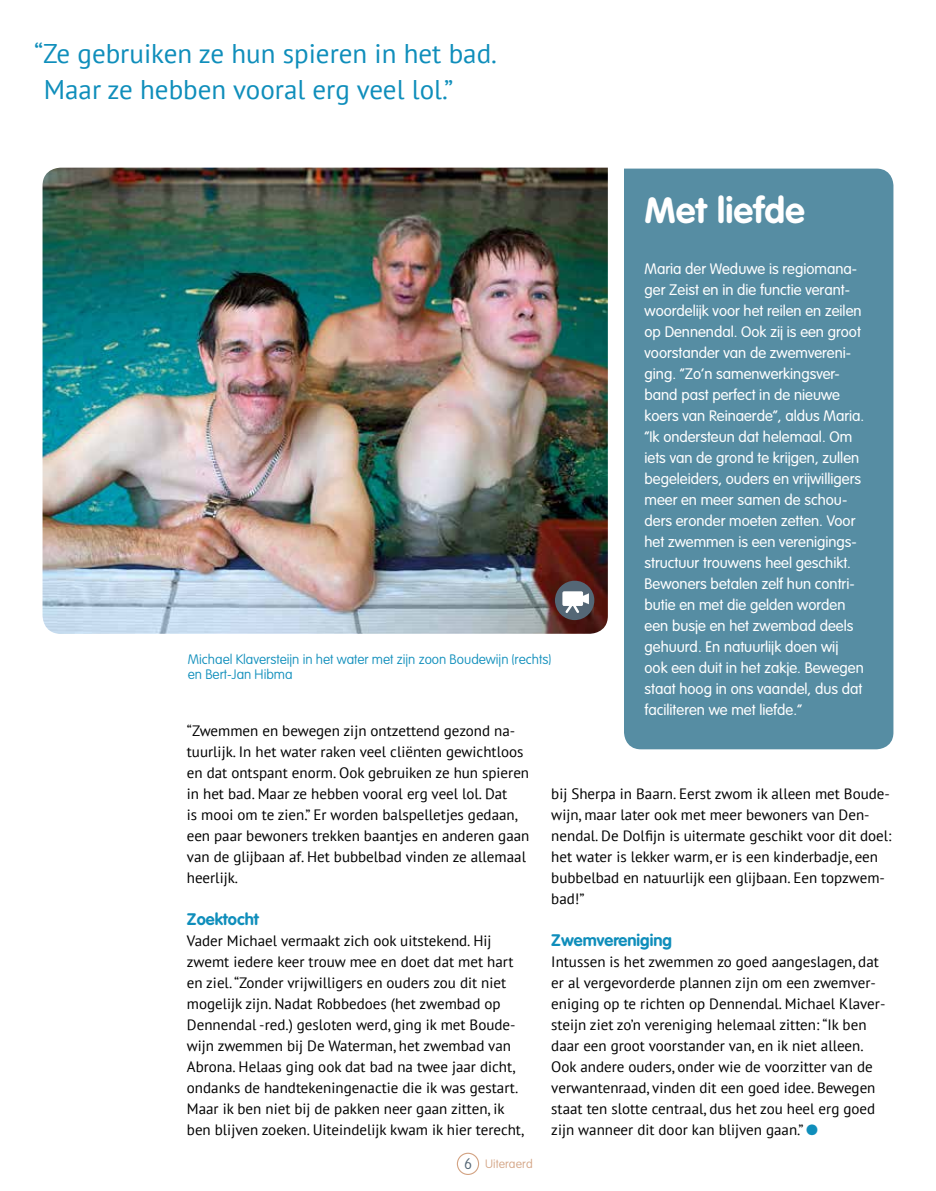
<style>
.page{position:relative;width:936px;height:1191px;background:#fff}
.page>*{position:absolute;margin:0;border:0;box-sizing:border-box;transform-origin:0 0}
.t1{font:700 36px "VAG Rounded Std";letter-spacing:.01em;color:#fff}
.t2{font:27px/36px "PT Sans";color:#0f8ebb}
.t3{font:700 16.5px "VAG Rounded Std";color:#0f8ebb}
.t4{font:15px/21px "PT Sans";color:#000}
.t5{font:300 15px/21px "VAG Rounded Std";color:#fff}
.t6{font:100 13.5px/15px "VAG Rounded Std";color:#0f8ebb}
.t7{font:100 12px "VAG Rounded Std";letter-spacing:.01em;color:#d3a383}
.s1{font-size:15px;color:#546776}
.s2{color:#0f8ebb}
</style>
<div class="page">
<div style="left:457px;top:1152px;width:22px;height:23px;border:1px solid #d3a383;border-radius:50%"></div>
<img style="left:43px;top:168px;width:565px;height:466px">
<div style="left:624px;top:169px;width:269px;height:580px;background:#568da3"></div>
<div style="left:555px;top:581px;width:39px;height:39px;background:#546776;border-radius:50%"></div>
<div style="left:563px;top:592px;width:19px;height:13px;border:1px solid #fff"></div>
<svg style="left:563px;top:593px;width:26px;height:20px"></svg>
<h2 class="t2" style="left:44px;top:35px;width:454px;text-indent:-10px">“Ze gebruiken ze hun spieren in het bad.<br>Maar ze hebben vooral erg veel lol.”</h2>
<p class="t6" style="left:188px;top:652px;width:365px">Michael Klaversteijn in het water met zijn zoon Boudewijn (rechts) en Bert-Jan Hibma</p>
<h1 class="t1" style="left:644px;top:189px;width:162px">Met liefde</h1>
<p class="t5" style="left:644px;top:258px;width:221px">Maria der Weduwe is regiomana&shy;ger Zeist en in die functie verant&shy;woordelijk voor het reilen en zeilen op Dennendal. Ook zij is een groot voorstander van de zwemvereni&shy;ging. “Zo’n samenwerkingsver&shy;band past perfect in de nieuwe koers van Reinaerde”, aldus Maria. “Ik ondersteun dat helemaal. Om iets van de grond te krijgen, zullen begeleiders, ouders en vrijwilligers meer en meer samen de schou&shy;ders eronder moeten zetten. Voor het zwemmen is een verenigings&shy;structuur trouwens heel geschikt.<br>Bewoners betalen zelf hun contri&shy;butie en met die gelden worden een busje en het zwembad deels gehuurd. En natuurlijk doen wij ook een duit in het zakje. Bewegen staat hoog in ons vaandel, dus dat faciliteren we met liefde.”</p>
<p class="t4" style="left:187px;top:719px;width:344px">“Zwemmen en bewegen zijn ontzettend gezond na&shy;tuurlijk. In het water raken veel cliënten gewichtloos en dat ontspant enorm. Ook gebruiken ze hun spieren in het bad. Maar ze hebben vooral erg veel lol. Dat<br>is mooi om te zien.” Er worden balspelletjes gedaan, een paar bewoners trekken baantjes en anderen gaan van de glijbaan af. Het bubbelbad vinden ze allemaal heerlijk.</p>
<p class="t3" style="left:187px;top:909px;width:73px">Zoektocht</p>
<p class="t4" style="left:187px;top:929px;width:339px">Vader Michael vermaakt zich ook uitstekend. Hij zwemt iedere keer trouw mee en doet dat met hart en ziel. “Zonder vrijwilligers en ouders zou dit niet mogelijk zijn. Nadat Robbedoes (het zwembad op Dennendal -red.) gesloten werd, ging ik met Boude&shy;wijn zwemmen bij De Waterman, het zwembad van Abrona. Helaas ging ook dat bad na twee jaar dicht, ondanks de handtekeningenactie die ik was gestart.<br>Maar ik ben niet bij de pakken neer gaan zitten, ik ben blijven zoeken. Uiteindelijk kwam ik hier terecht,</p>
<p class="t7" style="left:464px;top:1157px;width:70px"><span class="s1">6</span> Uiteraerd</p>
<p class="t4" style="left:551px;top:782px;width:342px">bij Sherpa in Baarn. Eerst zwom ik alleen met Boude&shy;wijn, maar later ook met meer bewoners van Den&shy;nendal. De Dolfijn is uitermate geschikt voor dit doel: het water is lekker warm, er is een kinderbadje, een bubbelbad en natuurlijk een glijbaan. Een topzwem&shy;bad!”</p>
<p class="t3" style="left:551px;top:930px;width:122px">Zwemvereniging</p>
<p class="t4" style="left:551px;top:950px;width:335px">Intussen is het zwemmen zo goed aangeslagen, dat er al vergevorderde plannen zijn om een zwemver&shy;eniging op te richten op Dennendal. Michael Klaver&shy;steijn ziet zo’n vereniging helemaal zitten: “Ik ben daar een groot voorstander van, en ik niet alleen.<br>Ook andere ouders, onder wie de voorzitter van de verwantenraad, vinden dit een goed idee. Bewegen staat ten slotte centraal, dus het zou heel erg goed zijn wanneer dit door kan blijven gaan.” <span class="s2">●</span></p>
</div>
